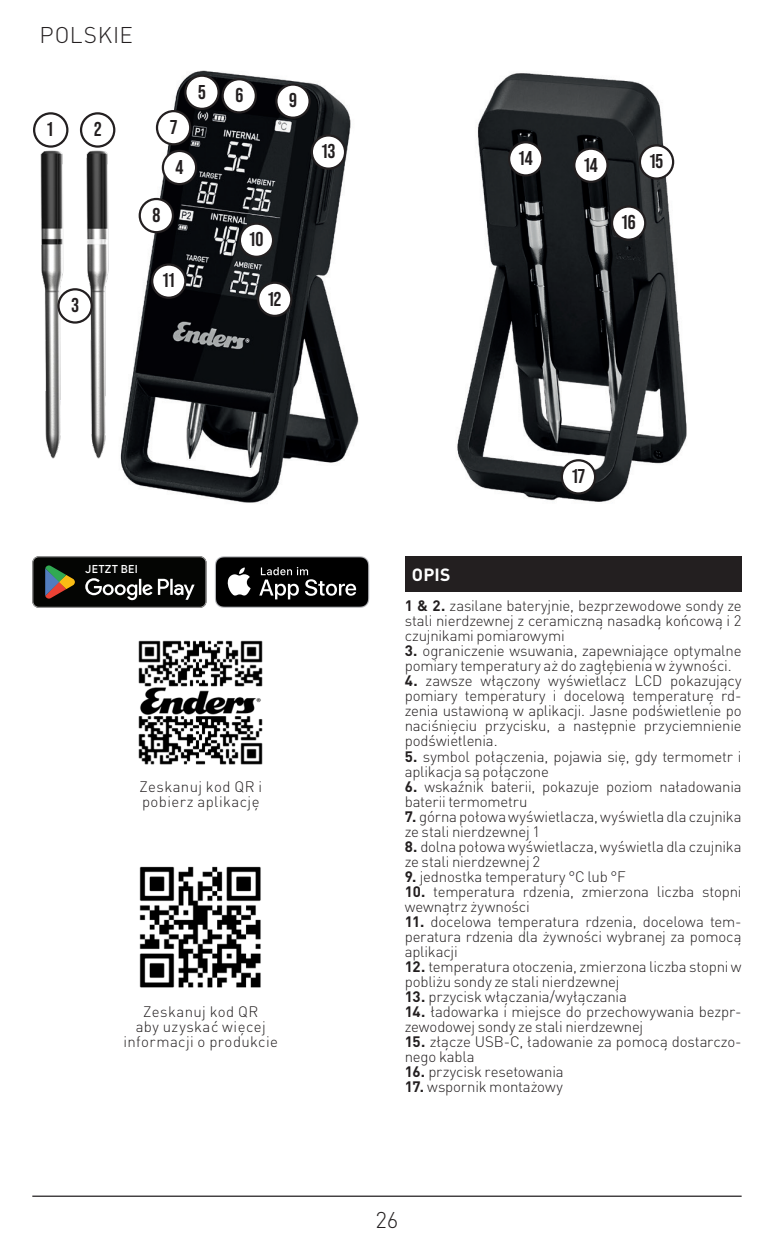
<style>
.page{position:relative;width:778px;height:1247px;background:#fff}
.page>*{position:absolute;margin:0;border:0;box-sizing:border-box;transform-origin:0 0}
.t1{font:300 22.5px "DIN Pro";letter-spacing:.025em;color:#231f20}
.t2{font:700 20px "Bebas Neue Pro";color:#231f20}
.t3{font:700 17.5px "DIN Pro";color:#fff}
.t4{font:300 15px/15px "DIN Pro";letter-spacing:-.01em;color:#231f20}
.t5{font:300 15px/15px "DIN Pro";letter-spacing:.025em;color:#231f20}
.t6{font:500 11.25px "Google Sans";letter-spacing:.025em;color:#fff}
.s1{font-weight:700}
</style>
<div class="page">
<hr style="left:32px;top:1196px;width:709px;height:1px;background:#231f20">
<img style="left:109px;top:70px;width:250px;height:433px">
<svg style="left:34px;top:113px;width:33px;height:34px"></svg>
<div style="left:33px;top:112px;width:35px;height:36px;border:2px solid #231f20;border-radius:50%"></div>
<div style="left:163px;top:151px;width:33px;height:33px;background:#fff;border-radius:50%"></div>
<div style="left:162px;top:150px;width:35px;height:35px;border:2px solid #231f20;border-radius:50%"></div>
<div style="left:276px;top:85px;width:33px;height:33px;background:#fff;border-radius:50%"></div>
<div style="left:275px;top:83px;width:35px;height:36px;border:2px solid #231f20;border-radius:50%"></div>
<img style="left:457px;top:73px;width:230px;height:429px">
<svg style="left:639px;top:145px;width:34px;height:34px"></svg>
<div style="left:638px;top:144px;width:36px;height:36px;border:2px solid #231f20;border-radius:50%"></div>
<div style="left:509px;top:142px;width:33px;height:33px;background:#fff;border-radius:50%"></div>
<div style="left:508px;top:141px;width:35px;height:36px;border:2px solid #231f20;border-radius:50%"></div>
<div style="left:611px;top:207px;width:34px;height:33px;background:#fff;border-radius:50%"></div>
<div style="left:610px;top:205px;width:36px;height:36px;border:2px solid #231f20;border-radius:50%"></div>
<div style="left:185px;top:76px;width:33px;height:33px;background:#fff;border-radius:50%"></div>
<div style="left:184px;top:75px;width:36px;height:35px;border:2px solid #231f20;border-radius:50%"></div>
<div style="left:222px;top:79px;width:34px;height:33px;background:#fff;border-radius:50%"></div>
<div style="left:221px;top:78px;width:36px;height:36px;border:2px solid #231f20;border-radius:50%"></div>
<div style="left:240px;top:224px;width:33px;height:33px;background:#fff;border-radius:50%"></div>
<div style="left:239px;top:222px;width:35px;height:36px;border:2px solid #231f20;border-radius:50%"></div>
<div style="left:152px;top:265px;width:33px;height:33px;background:#fff;border-radius:50%"></div>
<div style="left:151px;top:263px;width:35px;height:36px;border:2px solid #231f20;border-radius:50%"></div>
<div style="left:258px;top:283px;width:33px;height:33px;background:#fff;border-radius:50%"></div>
<div style="left:257px;top:282px;width:35px;height:35px;border:2px solid #231f20;border-radius:50%"></div>
<div style="left:561px;top:460px;width:34px;height:33px;background:#fff;border-radius:50%"></div>
<div style="left:560px;top:459px;width:36px;height:36px;border:2px solid #231f20;border-radius:50%"></div>
<svg style="left:81px;top:113px;width:33px;height:34px"></svg>
<div style="left:80px;top:112px;width:35px;height:36px;border:2px solid #231f20;border-radius:50%"></div>
<img style="left:33px;top:118px;width:38px;height:341px">
<img style="left:79px;top:119px;width:38px;height:360px">
<div style="left:58px;top:289px;width:34px;height:33px;background:#fff;border-radius:50%"></div>
<div style="left:57px;top:288px;width:36px;height:36px;border:2px solid #231f20;border-radius:50%"></div>
<div style="left:157px;top:111px;width:33px;height:33px;background:#fff;border-radius:50%"></div>
<div style="left:156px;top:110px;width:35px;height:35px;border:2px solid #231f20;border-radius:50%"></div>
<div style="left:140px;top:199px;width:33px;height:33px;background:#fff;border-radius:50%"></div>
<div style="left:139px;top:198px;width:35px;height:35px;border:2px solid #231f20;border-radius:50%"></div>
<div style="left:574px;top:149px;width:33px;height:33px;background:#fff;border-radius:50%"></div>
<div style="left:573px;top:148px;width:35px;height:35px;border:2px solid #231f20;border-radius:50%"></div>
<div style="left:312px;top:135px;width:33px;height:34px;background:#fff;border-radius:50%"></div>
<div style="left:310px;top:134px;width:36px;height:36px;border:2px solid #231f20;border-radius:50%"></div>
<div style="left:404px;top:556px;width:337px;height:36px;background:#231f20"></div>
<img style="left:138px;top:640px;width:125px;height:125px">
<svg style="left:215px;top:556px;width:154px;height:52px;background:#303031"></svg>
<svg style="left:32px;top:556px;width:174px;height:52px;background:#292925"></svg>
<img style="left:139px;top:866px;width:122px;height:122px">
<h1 class="t1" style="left:39px;top:19px;width:95px">POLSKIE</h1>
<h2 class="t2" style="left:47px;top:118px;width:7px">1</h2>
<h2 class="t2" style="left:94px;top:118px;width:9px">2</h2>
<h2 class="t2" style="left:71px;top:294px;width:9px">3</h2>
<h2 class="t2" style="left:170px;top:116px;width:9px">7</h2>
<h2 class="t2" style="left:152px;top:203px;width:9px">8</h2>
<h2 class="t2" style="left:175px;top:155px;width:9px">4</h2>
<h2 class="t2" style="left:163px;top:269px;width:13px">11</h2>
<h2 class="t2" style="left:198px;top:80px;width:9px">5</h2>
<h2 class="t2" style="left:235px;top:84px;width:9px">6</h2>
<h2 class="t2" style="left:289px;top:89px;width:9px">9</h2>
<h2 class="t2" style="left:249px;top:228px;width:15px">10</h2>
<h2 class="t2" style="left:268px;top:287px;width:15px">12</h2>
<h2 class="t2" style="left:322px;top:140px;width:15px">13</h2>
<h2 class="t2" style="left:518px;top:147px;width:15px">14</h2>
<h2 class="t2" style="left:649px;top:150px;width:15px">15</h2>
<h2 class="t2" style="left:584px;top:153px;width:15px">14</h2>
<h2 class="t2" style="left:621px;top:211px;width:15px">16</h2>
<p class="t6" style="left:85px;top:562px;width:54px">JETZT BEI</p>
<p class="t5" style="left:139px;top:779px;width:124px">Zeskanuj kod QR i pobierz aplikację</p>
<p class="t5" style="left:123px;top:1003px;width:156px;text-align:center">Zeskanuj kod QR<br>aby uzyskać więcej informacji o produkcie</p>
<h2 class="t2" style="left:572px;top:465px;width:14px">17</h2>
<p class="t3" style="left:412px;top:563px;width:40px">OPIS</p>
<p class="t4" style="left:404px;top:598px;width:338px;text-align:justify"><span class="s1">1 &amp; 2.</span> zasilane bateryjnie, bezprzewodowe sondy ze stali nierdzewnej z ceramiczną nasadką końcową i 2 czujnikami pomiarowymi</p>
<p class="t4" style="left:404px;top:643px;width:338px"><span class="s1">3.</span> ograniczenie wsuwania, zapewniające optymalne pomiary temperatury aż do zagłębienia w żywności.</p>
<p class="t4" style="left:404px;top:673px;width:338px;text-align:justify"><span class="s1">4.</span> zawsze włączony wyświetlacz LCD pokazujący pomiary temperatury i docelową temperaturę rd&shy;zenia ustawioną w aplikacji. Jasne podświetlenie po naciśnięciu przycisku, a następnie przyciemnienie podświetlenia.</p>
<p class="t4" style="left:404px;top:748px;width:338px"><span class="s1">5.</span> symbol połączenia, pojawia się, gdy termometr i aplikacja są połączone</p>
<p class="t4" style="left:404px;top:778px;width:338px"><span class="s1">6.</span> wskaźnik baterii, pokazuje poziom naładowania baterii termometru</p>
<p class="t4" style="left:404px;top:808px;width:338px"><span class="s1">7.</span> górna połowa wyświetlacza, wyświetla dla czujnika ze stali nierdzewnej 1</p>
<p class="t4" style="left:404px;top:838px;width:338px"><span class="s1">8.</span> dolna połowa wyświetlacza, wyświetla dla czujnika ze stali nierdzewnej 2</p>
<p class="t4" style="left:404px;top:868px;width:222px"><span class="s1">9.</span> jednostka temperatury °C lub °F</p>
<p class="t4" style="left:404px;top:883px;width:338px"><span class="s1">10.</span> temperatura rdzenia, zmierzona liczba stopni wewnątrz żywności</p>
<p class="t4" style="left:404px;top:913px;width:338px;text-align:justify"><span class="s1">11.</span> docelowa temperatura rdzenia, docelowa tem&shy;peratura rdzenia dla żywności wybranej za pomocą aplikacji</p>
<p class="t4" style="left:404px;top:958px;width:338px"><span class="s1">12.</span> temperatura otoczenia, zmierzona liczba stopni w pobliżu sondy ze stali nierdzewnej</p>
<p class="t4" style="left:404px;top:988px;width:224px"><span class="s1">13.</span> przycisk włączania/wyłączania</p>
<p class="t4" style="left:404px;top:1003px;width:338px"><span class="s1">14.</span> ładowarka i miejsce do przechowywania bezpr&shy;zewodowej sondy ze stali nierdzewnej</p>
<p class="t4" style="left:404px;top:1033px;width:338px"><span class="s1">15.</span> złącze USB-C, ładowanie za pomocą dostarczo&shy;nego kabla</p>
<p class="t4" style="left:404px;top:1063px;width:160px"><span class="s1">16.</span> przycisk resetowania</p>
<p class="t4" style="left:404px;top:1078px;width:160px"><span class="s1">17.</span> wspornik montażowy</p>
<h1 class="t1" style="left:375px;top:1204px;width:25px">26</h1>
</div>
